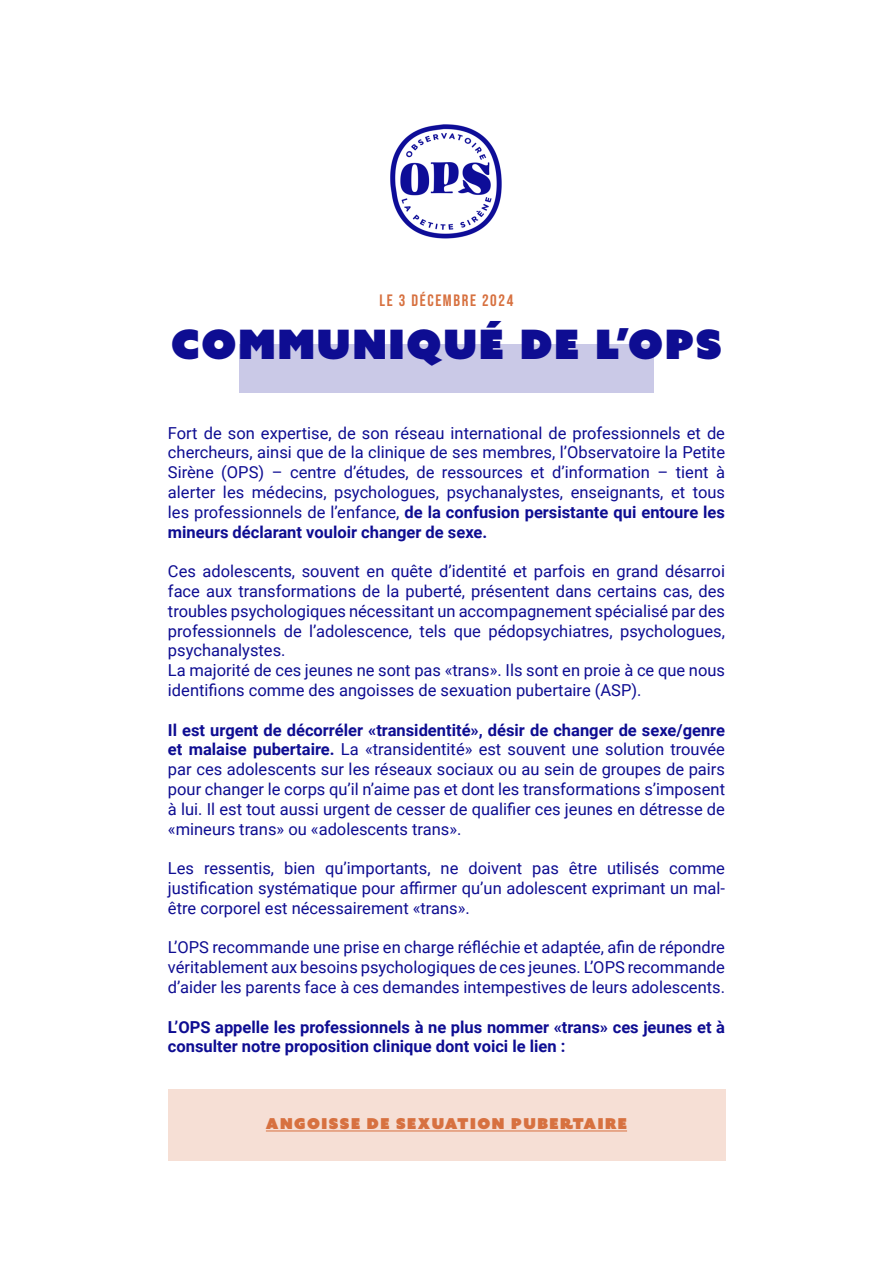
<style>
.page{position:relative;width:893px;height:1263px;background:#fff}
.page>*{position:absolute;margin:0;border:0;box-sizing:border-box;transform-origin:0 0}
.t1{font:40.5px "Azo Sans Uber";letter-spacing:.05em;color:#0e0d92}
.t2{font:16.5px/19.8px "Roboto";color:#0e0d92;text-align:justify}
.t3{font:700 16.5px/19.8px "Roboto";color:#0e0d92}
.t4{font:16.5px "Bebas Neue";letter-spacing:.1em;color:#d77140}
.t5{font:15px "Azo Sans Uber";letter-spacing:.1em;color:#d77140}
.s1{font-weight:700}
</style>
<div class="page">
<div style="left:239px;top:344px;width:414px;height:49px;background:#cac9e7"></div>
<div style="left:168px;top:1089px;width:557px;height:72px;background:#f6dfd5"></div>
<img style="left:390px;top:124px;width:112px;height:115px">
<hr style="left:266px;top:1130px;width:361px;height:1px;background:#d77140">
<p class="t4" style="left:380px;top:291px;width:135px">LE 3 DÉCEMBRE 2024</p>
<h1 class="t1" style="left:171px;top:317px;width:552px">COMMUNIQUÉ DE L’OPS</h1>
<p class="t2" style="left:168px;top:422px;width:559px">Fort de son expertise, de son réseau international de professionnels et de chercheurs, ainsi que de la clinique de ses membres, l’Observatoire la Petite Sirène (OPS) – centre d’études, de ressources et d’information – tient à alerter les médecins, psychologues, psychanalystes, enseignants, et tous les professionnels de l’enfance, <span class="s1">de la confusion persistante qui entoure les mineurs déclarant vouloir changer de sexe.</span></p>
<p class="t2" style="left:168px;top:561px;width:559px;text-align:left">Ces adolescents, souvent en quête d’identité et parfois en grand désarroi face aux transformations de la puberté, présentent dans certains cas, des troubles psychologiques nécessitant un accompagnement spécialisé par des professionnels de l’adolescence, tels que pédopsychiatres, psychologues, psychanalystes.<br>La majorité de ces jeunes ne sont pas «trans». Ils sont en proie à ce que nous identifions comme des angoisses de sexuation pubertaire (ASP).</p>
<p class="t2" style="left:168px;top:719px;width:559px"><span class="s1">Il est urgent de décorréler «transidentité», désir de changer de sexe/genre et malaise pubertaire.</span> La «transidentité» est souvent une solution trouvée par ces adolescents sur les réseaux sociaux ou au sein de groupes de pairs pour changer le corps qu’il n’aime pas et dont les transformations s’imposent à lui. Il est tout aussi urgent de cesser de qualifier ces jeunes en détresse de «mineurs trans» ou «adolescents trans».</p>
<p class="t2" style="left:168px;top:858px;width:559px">Les ressentis, bien qu’importants, ne doivent pas être utilisés comme justification systématique pour affirmer qu’un adolescent exprimant un mal&shy;être corporel est nécessairement «trans».</p>
<p class="t2" style="left:168px;top:937px;width:559px">L’OPS recommande une prise en charge réfléchie et adaptée, afin de répondre véritablement aux besoins psychologiques de ces jeunes. L’OPS recommande d’aider les parents face à ces demandes intempestives de leurs adolescents.</p>
<p class="t3" style="left:168px;top:1016px;width:559px">L’OPS appelle les professionnels à ne plus nommer «trans» ces jeunes et à consulter notre proposition clinique dont voici le lien :</p>
<p class="t5" style="left:266px;top:1114px;width:363px">ANGOISSE DE SEXUATION PUBERTAIRE</p>
</div>
